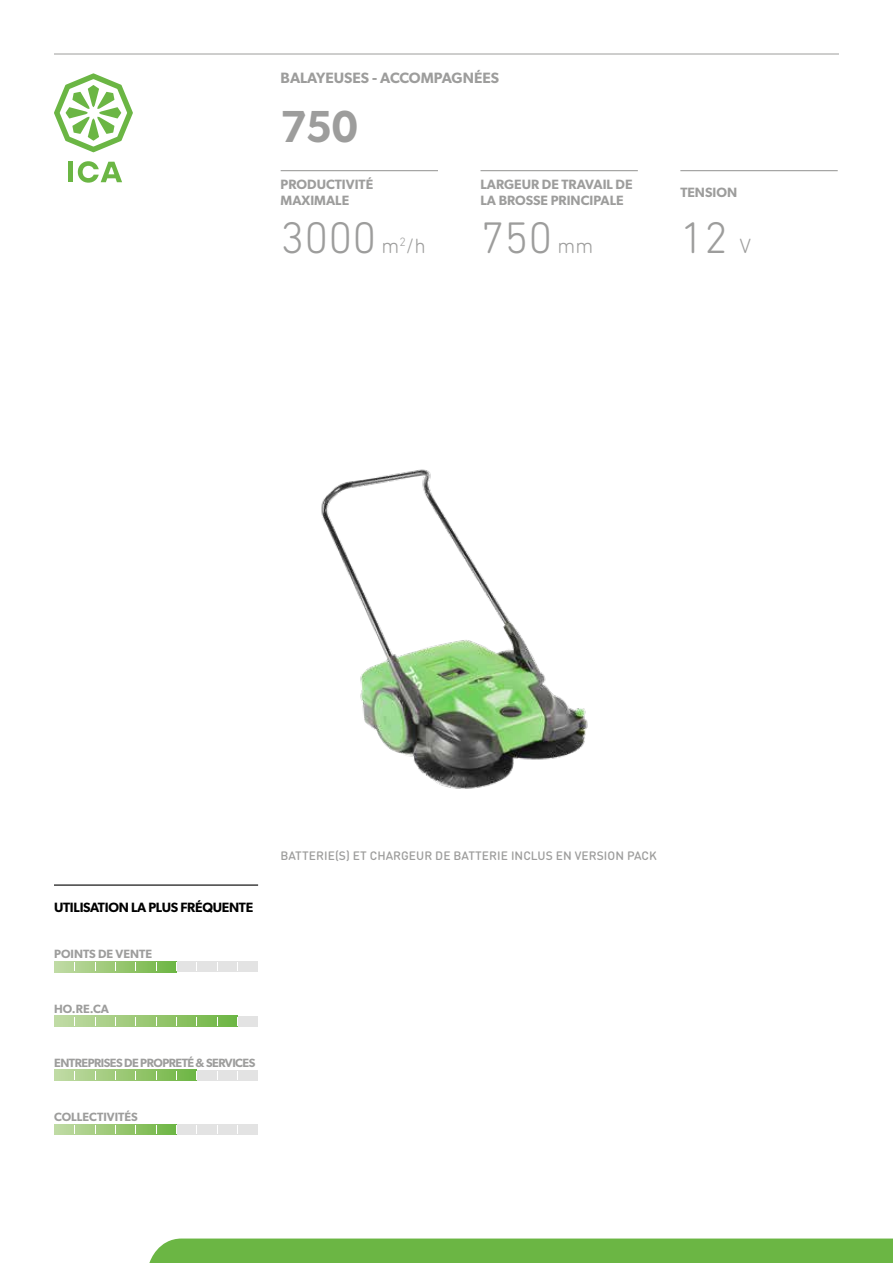
<style>
.page{position:relative;width:893px;height:1263px;background:#fff}
.page>*{position:absolute;margin:0;border:0;box-sizing:border-box;transform-origin:0 0}
.t1{font:300 45px "DIN Next Rounded LT Pro";color:#9d9d9c}
.t2{font:600 45px "Gibson";color:#9d9d9c;scale:.93 1}
.t3{font:600 15px "Gibson";color:#9d9d9c}
.t4{font:600 13.5px/16.2px "Gibson";color:#9d9d9c}
.t5{font:600 13.5px "Gibson";letter-spacing:-.02em;color:#000}
.t6{font:500 12px "DIN Round Pro";letter-spacing:.005em;color:#9d9d9c}
.t7{font:600 12px "Gibson";letter-spacing:-.03em;color:#9d9d9c}
.t8{font:600 12px "Gibson";color:#9d9d9c}
.s1{font-size:21px}
</style>
<div class="page">
<hr style="left:54px;top:54px;width:785px;height:1px;background:#9d9d9c">
<svg style="left:54px;top:73px;width:79px;height:79px"></svg>
<div style="left:68px;top:162px;width:5px;height:20px;background:#6bb644"></div>
<svg style="left:78px;top:161px;width:44px;height:22px"></svg>
<div style="left:149px;top:1238px;width:744px;height:25px;background:#6bb644"></div>
<img style="left:321px;top:469px;width:267px;height:320px">
<hr style="left:281px;top:170px;width:157px;height:1px;background:#9d9d9c">
<hr style="left:480px;top:170px;width:158px;height:1px;background:#9d9d9c">
<hr style="left:680px;top:170px;width:158px;height:1px;background:#9d9d9c">
<hr style="left:54px;top:884px;width:204px;height:2px;background:#000">
<div style="left:54px;top:961px;width:204px;height:11px;background:#e3e3e3"></div>
<svg style="left:54px;top:961px;width:122px;height:11px"></svg>
<div style="left:54px;top:1070px;width:204px;height:10px;background:#e3e3e3"></div>
<svg style="left:54px;top:1070px;width:142px;height:10px"></svg>
<div style="left:54px;top:1016px;width:204px;height:10px;background:#e3e3e3"></div>
<svg style="left:54px;top:1016px;width:183px;height:10px;background:#9cca79"></svg>
<div style="left:54px;top:1124px;width:204px;height:11px;background:#e3e3e3"></div>
<svg style="left:54px;top:1124px;width:122px;height:11px"></svg>
<p class="t3" style="left:281px;top:69px;width:220px">BALAYEUSES - ACCOMPAGNÉES</p>
<h1 class="t2" style="left:281px;top:100px;width:85px">750</h1>
<p class="t4" style="left:281px;top:176px;width:94px">PRODUCTIVITÉ<br>MAXIMALE</p>
<p class="t4" style="left:480px;top:176px;width:154px">LARGEUR DE TRAVAIL DE<br>LA BROSSE PRINCIPALE</p>
<p class="t4" style="left:680px;top:184px;width:58px">TENSION</p>
<h1 class="t1" style="left:281px;top:212px;width:314px">3000 <span class="s1">m</span><sup>2</sup><span class="s1">/h</span> 750 <span class="s1">mm</span></h1>
<h1 class="t1" style="left:680px;top:212px;width:72px">12 <span class="s1">V</span></h1>
<p class="t5" style="left:54px;top:899px;width:201px">UTILISATION LA PLUS FRÉQUENTE</p>
<p class="t8" style="left:54px;top:947px;width:99px">POINTS DE VENTE</p>
<p class="t7" style="left:54px;top:1001px;width:56px">HO.RE.CA</p>
<p class="t7" style="left:54px;top:1055px;width:203px">ENTREPRISES DE PROPRETÉ &amp; SERVICES</p>
<p class="t8" style="left:54px;top:1109px;width:85px">COLLECTIVITÉS</p>
<p class="t6" style="left:280px;top:848px;width:378px">BATTERIE(S) ET CHARGEUR DE BATTERIE INCLUS EN VERSION PACK</p>
</div>
